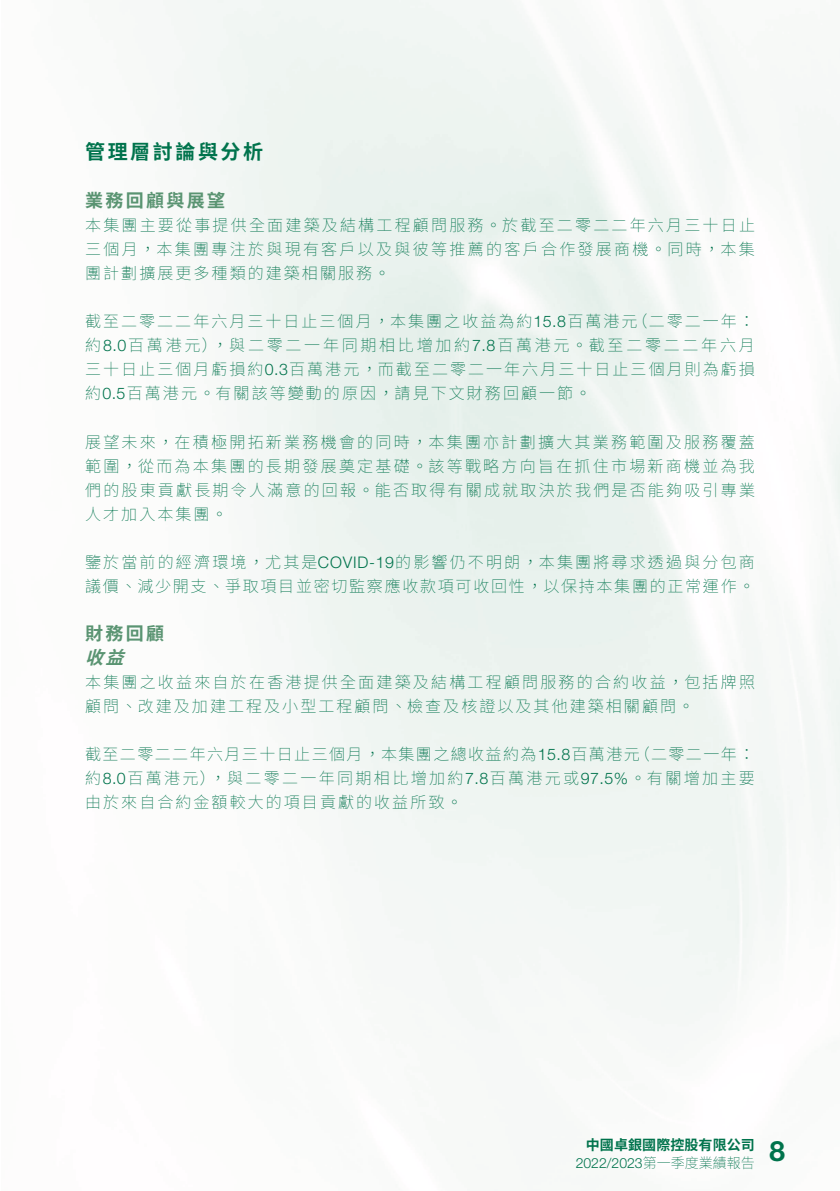
<style>
.page{position:relative;width:840px;height:1191px;background:#fff}
.page>*{position:absolute;margin:0;border:0;box-sizing:border-box;transform-origin:0 0}
.t1{font:700 20px "Source Han Sans HC";letter-spacing:.13em;color:#00734c}
.t2{font:700 18px "Source Han Sans HC";letter-spacing:.13em;color:#5a9472}
.t3{font:italic 700 18px "Source Han Sans HC";color:#5a9472}
.t4{font:200 16px/24px "Source Han Sans HC";letter-spacing:.13em;color:#00734c}
.t5{font:200 16px/24px "Source Han Sans HC";letter-spacing:.105em;color:#00734c}
.t6{font:200 16px/24px "Source Han Sans HC";letter-spacing:.09em;color:#00734c}
.t7{font:300 14px "Helvetica Neue LT Std";color:#00734c}
.t8{font:700 14px "Source Han Sans HC";letter-spacing:.005em;color:#00734c}
.s1{font-family:"Helvetica Neue LT Std";font-weight:300}
.s2{font-family:"Helvetica Neue LT Std";font-size:28px}
.s3{font-family:"Source Han Sans HC";font-weight:200}
</style>
<div class="page">
<p class="t1" style="left:85px;top:141px;width:179px">管理層討論與分析</p>
<p class="t2" style="left:85px;top:191px;width:141px">業務回顧與展望</p>
<p class="t4" style="left:85px;top:214px;width:671px;text-align:justify">本集團主要從事提供全面建築及結構工程顧問服務。於截至二零二二年六月三十日止三個月，本集團專注於與現有客戶以及與彼等推薦的客戶合作發展商機。同時，本集團計劃擴展更多種類的建築相關服務。</p>
<p class="t4" style="left:631px;top:310px;width:125px">（二零二一年：</p>
<p class="t4" style="left:212px;top:310px;width:544px;text-indent:-127px">截至二零二二年六月三十日止三個月，本集團之收益為約<span class="s1">15.8</span>百萬港元<br>，與二零二一年同期相比增加約<span class="s1">7.8</span>百萬港元。截至二零二二年六月</p>
<p class="t4" style="left:85px;top:334px;width:671px">約<span class="s1">8.0</span>百萬港元）<br>三十日止三個月虧損約<span class="s1">0.3</span>百萬港元，而截至二零二一年六月三十日止三個月則為虧損約<span class="s1">0.5</span>百萬港元。有關該等變動的原因，請見下文財務回顧一節。</p>
<p class="t4" style="left:85px;top:430px;width:671px;text-align:justify">展望未來，在積極開拓新業務機會的同時，本集團亦計劃擴大其業務範圍及服務覆蓋範圍，從而為本集團的長期發展奠定基礎。該等戰略方向旨在抓住市場新商機並為我們的股東貢獻長期令人滿意的回報。能否取得有關成就取決於我們是否能夠吸引專業人才加入本集團。</p>
<p class="t5" style="left:85px;top:550px;width:670px">鑒於當前的經濟環境，尤其是<span class="s1">COVID-19</span>的影響仍不明朗，本集團將尋求透過與分包商議價、減少開支、爭取項目並密切監察應收款項可收回性，以保持本集團的正常運作。</p>
<p class="t2" style="left:85px;top:623px;width:60px">財務回</p>
<p class="t3" style="left:85px;top:647px;width:54px">收益</p>
<p class="t4" style="left:85px;top:670px;width:671px">本集團之收益來自於在香港提供全面建築及結構工程顧問服務的合約收益，包括牌照顧問、改建及加建工程及小型工程顧問、檢查及核證以及其他建築相關顧問。</p>
<p class="t4" style="left:633px;top:742px;width:122px">（二零二一年：</p>
<p class="t6" style="left:210px;top:742px;width:546px;text-indent:-125px">截至二零二二年六月三十日止三個月，本集團之總收益約為<span class="s1">15.8</span>百萬港元<br>，與二零二一年同期相比增加約<span class="s1">7.8</span>百萬港元或<span class="s1">97.5%</span>。有關增加主要</p>
<p class="t4" style="left:85px;top:766px;width:378px">約<span class="s1">8.0</span>百萬港元）<br>由於來自合約金額較大的項目貢獻的收益所致。</p>
<p class="t8" style="left:585px;top:1136px;width:201px">中國卓銀國際控股有限公司 <span class="s2">8</span></p>
<p class="t7" style="left:575px;top:1154px;width:180px">2022/2023<span class="s3">第一季度業績報告</span></p>
</div>
